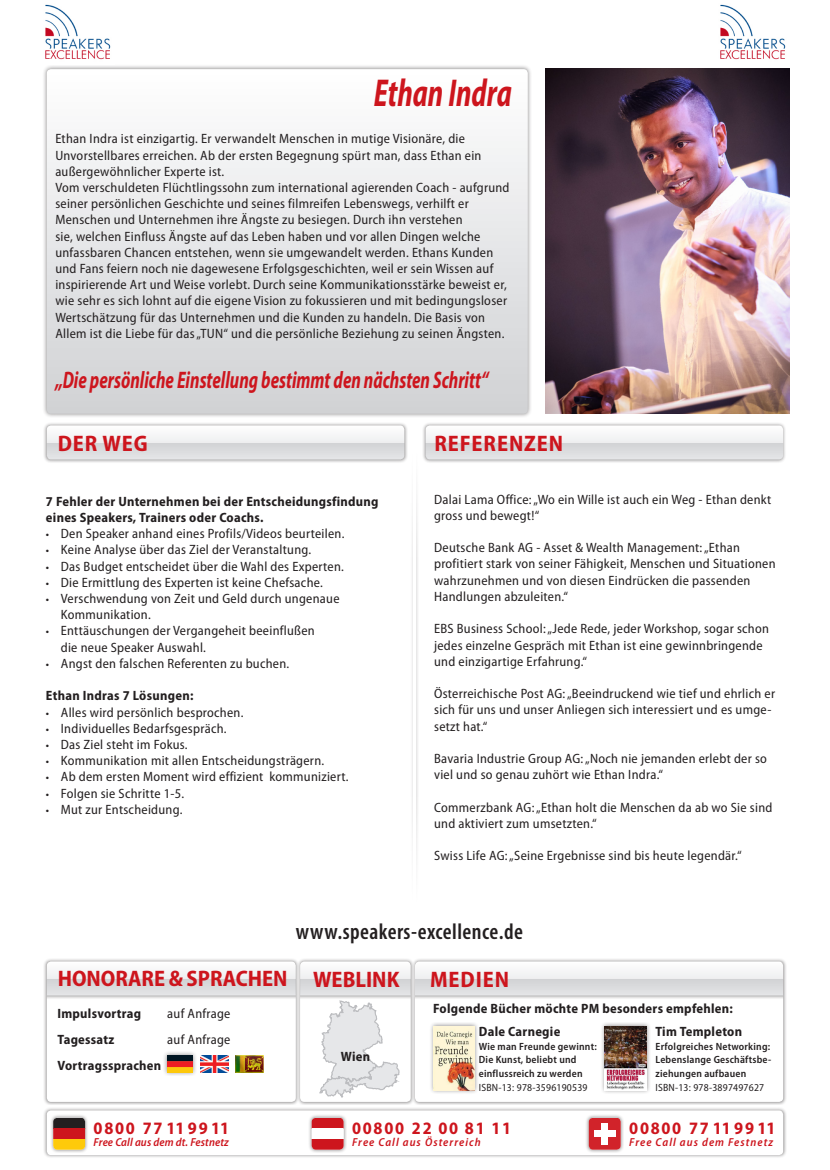
<style>
.page{position:relative;width:830px;height:1170px;background:#fff}
.page>*{position:absolute;margin:0;border:0;box-sizing:border-box;transform-origin:0 0}
.Name_links{font:italic 700 semi-condensed 39px "Myriad Pro";color:#cd151d;scale:.75 1}
.Name_links-2{font:italic 700 semi-condensed 24px "Myriad Pro";color:#cd151d;scale:.75 1}
.t1{font:700 semi-condensed 22.5px "Myriad Pro";letter-spacing:.005em;color:#cd151d}
.Medienbeschreibung{font:600 condensed 22.5px "Myriad Pro";letter-spacing:.02em;color:#231f20}
.t2{font:700 semi-condensed 22.5px "Myriad Pro";letter-spacing:.04em;color:#cd151d}
.t3{font:700 semi-condensed 17.4px "Myriad Pro";letter-spacing:.1em;color:#cd151d}
.Referenzen{font:semi-condensed 13.5px/16.2px "Myriad Pro";letter-spacing:.02em;color:#231f20}
.Beschreibung{font:semi-condensed 13.5px/16.2px "Myriad Pro";letter-spacing:.02em;color:#231f20}
.Referenzen-2{font:700 semi-condensed 13.5px/16.2px "Myriad Pro";letter-spacing:.02em;color:#231f20}
.Reisekosten{font:700 semi-condensed 13.5px "Myriad Pro";letter-spacing:.02em;color:#231f20}
.Honorare___Sprachen{font:700 semi-condensed 13.5px "Myriad Pro";letter-spacing:.02em;color:#231f20}
.Medienbeschreibung-2{font:700 semi-condensed 13.5px "Myriad Pro";letter-spacing:.02em;color:#231f20}
.Honorare___Sprachen-2{font:semi-condensed 13.5px "Myriad Pro";letter-spacing:.02em;color:#231f20}
.t4{font:italic 600 semi-condensed 11.7px "Myriad Pro";letter-spacing:.085em;color:#cd151d}
.t5{font:italic 600 semi-condensed 11.7px "Myriad Pro";letter-spacing:.01em;color:#cd151d}
.Medienbeschreibung-3{font:600 semi-condensed 10.5px/13.5px "Myriad Pro";letter-spacing:.02em;color:#231f20}
.Medienbeschreibung-4{font:semi-condensed 10.5px "Myriad Pro";letter-spacing:.02em;color:#231f20}
.s1{font-size:12px}
</style>
<div class="page">
<div style="left:44px;top:422px;width:363px;height:41px;background:#231f20;opacity:.5"></div>
<svg style="left:47px;top:425px;width:357px;height:34px"></svg>
<div style="left:422px;top:422px;width:364px;height:41px;background:#231f20;opacity:.5"></div>
<svg style="left:425px;top:425px;width:357px;height:34px"></svg>
<div style="left:410px;top:422px;width:9px;height:517px;background:#231f20;opacity:.3"></div>
<hr style="left:414px;top:425px;width:2px;height:510px;background:#fff">
<div style="left:44px;top:958px;width:255px;height:147px;background:#231f20;opacity:.5"></div>
<div style="left:47px;top:961px;width:249px;height:140px;background:#fff;border-radius:4px"></div>
<div style="left:411px;top:958px;width:375px;height:147px;background:#231f20;opacity:.5"></div>
<div style="left:415px;top:961px;width:367px;height:140px;background:#fff;border-radius:4px"></div>
<div style="left:296px;top:958px;width:118px;height:147px;background:#231f20;opacity:.5"></div>
<div style="left:300px;top:961px;width:110px;height:140px;background:#fff;border-radius:4px"></div>
<div style="left:44px;top:1107px;width:742px;height:51px;background:#231f20;opacity:.5"></div>
<div style="left:47px;top:1110px;width:735px;height:44px;background:#fff;border-radius:4px"></div>
<div style="left:50px;top:1114px;width:39px;height:39px;background:#231f20;opacity:.5"></div>
<div style="left:53px;top:1117px;width:32px;height:11px;background:#231f20"></div>
<div style="left:53px;top:1128px;width:32px;height:10px;background:#cd151d"></div>
<div style="left:53px;top:1138px;width:32px;height:11px;background:#feca0a"></div>
<div style="left:308px;top:1114px;width:39px;height:39px;background:#231f20;opacity:.5"></div>
<div style="left:311px;top:1117px;width:32px;height:11px;background:#cd151d"></div>
<div style="left:311px;top:1128px;width:32px;height:10px;background:#fff"></div>
<div style="left:311px;top:1138px;width:32px;height:11px;background:#cd151d"></div>
<div style="left:585px;top:1114px;width:39px;height:39px;background:#231f20;opacity:.5"></div>
<svg style="left:588px;top:1117px;width:32px;height:32px"></svg>
<div style="left:594px;top:1130px;width:21px;height:6px;background:#fff"></div>
<div style="left:601px;top:1123px;width:7px;height:21px;background:#fff"></div>
<div style="left:42px;top:64px;width:490px;height:354px;background:#231f20;opacity:.5"></div>
<svg style="left:47px;top:69px;width:480px;height:345px"></svg>
<img style="left:42px;top:4px;width:72px;height:61px">
<img style="left:720px;top:4px;width:66px;height:56px">
<svg style="left:47px;top:961px;width:735px;height:136px"></svg>
<div style="left:429px;top:1021px;width:50px;height:73px;background:#231f20;opacity:.5"></div>
<img style="left:433px;top:1026px;width:41px;height:64px">
<div style="left:599px;top:1021px;width:52px;height:73px;background:#231f20;opacity:.5"></div>
<img style="left:604px;top:1026px;width:42px;height:64px">
<img style="left:200px;top:1054px;width:28px;height:18px">
<img style="left:545px;top:68px;width:244px;height:345px">
<p class="Name_links" style="left:373px;top:71px;width:185px">Ethan Indra</p>
<p class="Beschreibung" style="left:55px;top:131px;width:427px">Ethan Indra ist einzigartig. Er verwandelt Menschen in mutige Visionäre, die<br>Unvorstellbares erreichen. Ab der ersten Begegnung spürt man, dass Ethan ein außergewöhnlicher Experte ist.</p>
<p class="Beschreibung" style="left:55px;top:179px;width:455px">Vom verschuldeten Flüchtlingssohn zum international agierenden Coach - aufgrund seiner persönlichen Geschichte und seines filmreifen Lebenswegs, verhilft er Menschen und Unternehmen ihre Ängste zu besiegen. Durch ihn verstehen<br>sie, welchen Einfluss Ängste auf das Leben haben und vor allen Dingen welche unfassbaren Chancen entstehen, wenn sie umgewandelt werden. Ethans Kunden und Fans feiern noch nie dagewesene Erfolgsgeschichten, weil er sein Wissen auf inspirierende Art und Weise vorlebt. Durch seine Kommunikationsstärke beweist er, wie sehr es sich lohnt auf die eigene Vision zu fokussieren und mit bedingungsloser Wertschätzung für das Unternehmen und die Kunden zu handeln. Die Basis von Allem ist die Liebe für das „TUN“ und die persönliche Beziehung zu seinen Ängsten.</p>
<p class="Name_links-2" style="left:55px;top:367px;width:578px">„Die persönliche Einstellung bestimmt den nächsten Schritt“</p>
<p class="t1" style="left:58px;top:430px;width:91px">DER WEG</p>
<p class="t2" style="left:434px;top:430px;width:130px">REFERENZEN</p>
<p class="Referenzen-2" style="left:46px;top:493px;width:334px">7 Fehler der Unternehmen bei der Entscheidungsfindung eines Speakers, Trainers oder Coachs.</p>
<p class="Referenzen" style="left:46px;top:526px;width:300px"><span class="s1">•</span> Den Speaker anhand eines Profils/Videos beurteilen.</p>
<p class="Referenzen" style="left:46px;top:542px;width:266px"><span class="s1">•</span> Keine Analyse über das Ziel der Veranstaltung.</p>
<p class="Referenzen" style="left:46px;top:558px;width:299px"><span class="s1">•</span> Das Budget entscheidet über die Wahl des Experten.</p>
<p class="Referenzen" style="left:46px;top:574px;width:278px"><span class="s1">•</span> Die Ermittlung des Experten ist keine Chefsache.</p>
<p class="Referenzen" style="left:61px;top:590px;width:280px;text-indent:-15px"><span class="s1">•</span> Verschwendung von Zeit und Geld durch ungenaue<br>Kommunikation.</p>
<p class="Referenzen" style="left:61px;top:623px;width:255px;text-indent:-15px"><span class="s1">•</span> Enttäuschungen der Vergangeheit beeinflußen die neue Speaker Auswahl.</p>
<p class="Referenzen" style="left:46px;top:655px;width:245px"><span class="s1">•</span> Angst den falschen Referenten zu buchen.</p>
<p class="Referenzen-2" style="left:46px;top:687px;width:149px">Ethan Indras 7 Lösungen:</p>
<p class="Referenzen" style="left:46px;top:704px;width:199px"><span class="s1">•</span> Alles wird persönlich besprochen.</p>
<p class="Referenzen" style="left:46px;top:720px;width:182px"><span class="s1">•</span> Individuelles Bedarfsgespräch.</p>
<p class="Referenzen" style="left:46px;top:736px;width:143px"><span class="s1">•</span> Das Ziel steht im Fokus.</p>
<p class="Referenzen" style="left:46px;top:752px;width:279px"><span class="s1">•</span> Kommunikation mit allen Entscheidungsträgern.</p>
<p class="Referenzen" style="left:46px;top:769px;width:304px"><span class="s1">•</span> Ab dem ersten Moment wird effizient kommuniziert.</p>
<p class="Referenzen" style="left:46px;top:785px;width:140px"><span class="s1">•</span> Folgen sie Schritte 1-5.</p>
<p class="Referenzen" style="left:46px;top:801px;width:138px"><span class="s1">•</span> Mut zur Entscheidung.</p>
<p class="Referenzen" style="left:434px;top:491px;width:338px">Dalai Lama Office: „Wo ein Wille ist auch ein Weg - Ethan denkt gross und bewegt!“</p>
<p class="Referenzen" style="left:434px;top:540px;width:343px">Deutsche Bank AG - Asset &amp; Wealth Management: „Ethan profitiert stark von seiner Fähigkeit, Menschen und Situationen wahrzunehmen und von diesen Eindrücken die passenden Handlungen abzuleiten.“</p>
<p class="Referenzen" style="left:434px;top:621px;width:336px">EBS Business School: „Jede Rede, jeder Workshop, sogar schon jedes einzelne Gespräch mit Ethan ist eine gewinnbringende und einzigartige Erfahrung.“</p>
<p class="Referenzen" style="left:434px;top:685px;width:342px">Österreichische Post AG: „Beeindruckend wie tief und ehrlich er sich für uns und unser Anliegen sich interessiert und es umge&shy;setzt hat.“</p>
<p class="Referenzen" style="left:434px;top:750px;width:334px">Bavaria Industrie Group AG: „Noch nie jemanden erlebt der so viel und so genau zuhört wie Ethan Indra.“</p>
<p class="Referenzen" style="left:434px;top:799px;width:339px">Commerzbank AG: „Ethan holt die Menschen da ab wo Sie sind und aktiviert zum umsetzten.“</p>
<p class="Referenzen" style="left:434px;top:847px;width:309px">Swiss Life AG: „Seine Ergebnisse sind bis heute legendär.“</p>
<p class="Medienbeschreibung" style="left:296px;top:918px;width:228px">www.speakers-excellence.de</p>
<p class="t1" style="left:58px;top:965px;width:231px">HONORARE &amp; SPRACHEN</p>
<p class="t1" style="left:313px;top:966px;width:88px">WEBLINK</p>
<p class="t1" style="left:430px;top:966px;width:81px">MEDIEN</p>
<p class="Honorare___Sprachen" style="left:57px;top:1006px;width:85px">Impulsvortrag</p>
<p class="Honorare___Sprachen-2" style="left:167px;top:1006px;width:65px">auf Anfrage</p>
<p class="Honorare___Sprachen" style="left:57px;top:1032px;width:58px">Tagessatz</p>
<p class="Honorare___Sprachen-2" style="left:167px;top:1032px;width:65px">auf Anfrage</p>
<p class="Honorare___Sprachen" style="left:57px;top:1057px;width:105px">Vortragssprachen</p>
<p class="t3" style="left:94px;top:1118px;width:137px">0800 77 119911</p>
<p class="t5" style="left:94px;top:1135px;width:136px">Free Call aus dem dt. Festnetz</p>
<p class="Reisekosten" style="left:341px;top:1049px;width:31px">Wien</p>
<p class="Reisekosten" style="left:433px;top:1001px;width:301px">Folgende Bücher möchte PM besonders empfehlen:</p>
<p class="Medienbeschreibung-2" style="left:478px;top:1024px;width:83px">Dale Carnegie</p>
<p class="Medienbeschreibung-3" style="left:478px;top:1039px;width:119px">Wie man Freunde gewinnt:<br>Die Kunst, beliebt und einflussreich zu werden</p>
<p class="Medienbeschreibung-4" style="left:478px;top:1081px;width:110px">ISBN-13: 978-3596190539</p>
<p class="Medienbeschreibung-2" style="left:655px;top:1024px;width:88px">Tim Templeton</p>
<p class="Medienbeschreibung-3" style="left:655px;top:1039px;width:117px;text-align:justify">Erfolgreiches Networking:<br>Lebenslange Geschäftsbe&shy;ziehungen aufbauen</p>
<p class="Medienbeschreibung-4" style="left:655px;top:1081px;width:110px">ISBN-13: 978-3897497627</p>
<p class="t3" style="left:352px;top:1118px;width:160px">00800 22 00 81 11</p>
<p class="t4" style="left:352px;top:1135px;width:130px">Free Call aus Österreich</p>
<p class="t3" style="left:629px;top:1118px;width:148px">00800 77 119911</p>
<p class="t4" style="left:629px;top:1135px;width:145px">Free Call aus dem Festnetz</p>
</div>
